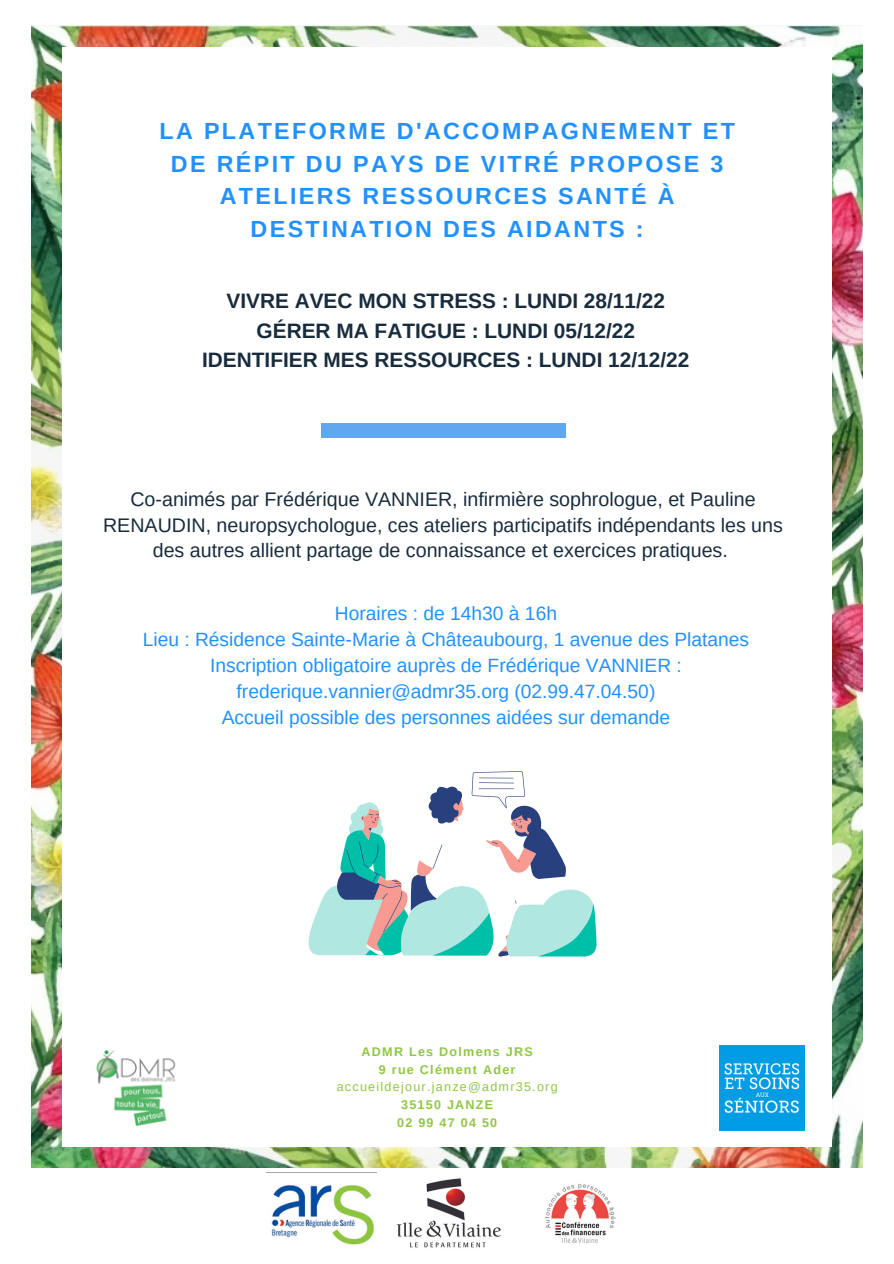
<style>
.page{position:relative;width:894px;height:1264px;background:#fff}
.page>*{position:absolute;margin:0;border:0;box-sizing:border-box;transform-origin:0 0}
.t1{font:700 23.25px/32.5px "Arimo";letter-spacing:.1em;color:#2291ff;text-align:center}
.t2{font:700 20.85px/29.2px "Arimo";color:#192c3e;text-align:center}
.t3{font:19.65px/25.3px "Arimo";color:#192c3e;text-align:center}
.t4{font:19.2px/26.1px "Arimo";color:#2291ff;text-align:center}
.t5{font:700 12.6px/17.9px "Arimo";letter-spacing:.1em;color:#90c646;text-align:center}
.t6{font:12.6px "Arimo";letter-spacing:.1em;color:#90c646}
</style>
<div class="page">
<img style="left:32px;top:25px;width:830px;height:1142px">
<div style="left:62px;top:47px;width:769px;height:1099px;background:#fff"></div>
<div style="left:321px;top:423px;width:244px;height:15px;background:#5fa7ee"></div>
<svg style="left:308px;top:885px;width:29px;height:71px;fill:#b0e7e1"></svg>
<svg style="left:337px;top:771px;width:259px;height:185px"></svg>
<img style="left:266px;top:1172px;width:110px;height:73px">
<img style="left:396px;top:1178px;width:105px;height:70px">
<img style="left:545px;top:1184px;width:71px;height:59px">
<img style="left:719px;top:1045px;width:85px;height:85px">
<img style="left:96px;top:1050px;width:80px;height:76px">
<p class="t1" style="left:159px;top:115px;width:577px">LA PLATEFORME D'ACCOMPAGNEMENT ET<br>DE RÉPIT DU PAYS DE VITRÉ PROPOSE 3<br>ATELIERS RESSOURCES SANTÉ À<br>DESTINATION DES AIDANTS :</p>
<p class="t2" style="left:202px;top:286px;width:488px">VIVRE AVEC MON STRESS : LUNDI 28/11/22<br>GÉRER MA FATIGUE : LUNDI 05/12/22<br>IDENTIFIER MES RESSOURCES : LUNDI 12/12/22</p>
<p class="t3" style="left:103px;top:487px;width:681px">Co-animés par Frédérique VANNIER, infirmière sophrologue, et Pauline<br>RENAUDIN, neuropsychologue, ces ateliers participatifs indépendants les uns des autres allient partage de connaissance et exercices pratiques.</p>
<p class="t4" style="left:143px;top:600px;width:607px">Horaires : de 14h30 à 16h<br>Lieu : Résidence Sainte-Marie à Châteaubourg, 1 avenue des Platanes Inscription obligatoire auprès de Frédérique VANNIER : frederique.vannier@admr35.org (02.99.47.04.50)<br>Accueil possible des personnes aidées sur demande</p>
<p class="t5" style="left:361px;top:1042px;width:173px">ADMR Les Dolmens JRS<br>9 rue Clément Ader</p>
<p class="t6" style="left:336px;top:1079px;width:222px">accueildejour.janze@admr35.org</p>
<p class="t5" style="left:397px;top:1095px;width:102px">35150 JANZE<br>02 99 47 04 50</p>
</div>
